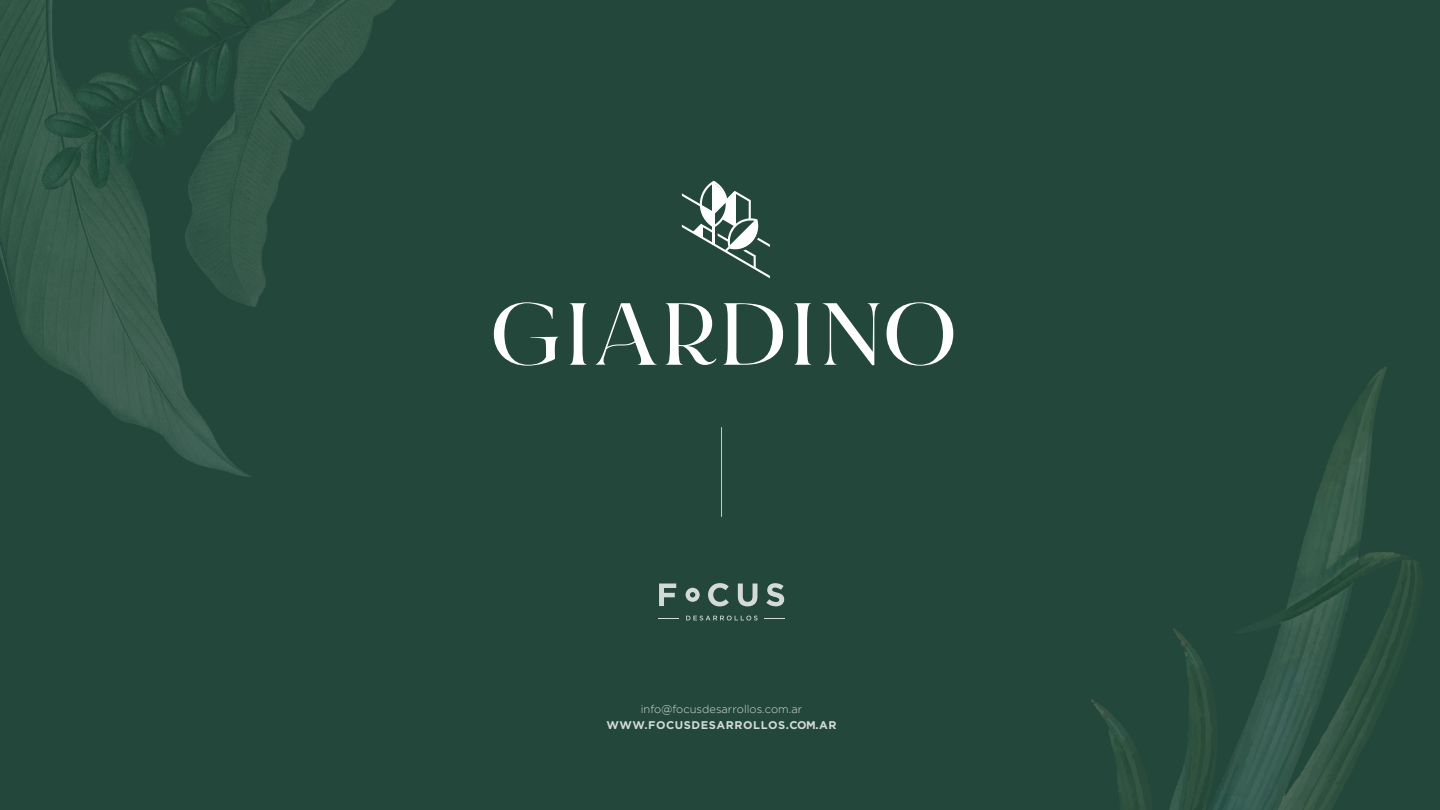
<style>
.page{position:relative;width:1440px;height:810px;background:#23473b}
.page>*{position:absolute;margin:0;border:0;box-sizing:border-box;transform-origin:0 0}
.t1{font:700 88.43px "Bon Vivant Serif";letter-spacing:.05em;color:#fff}
.t2{font:300 11.18px "Gotham";color:#fff}
.t3{font:700 11.18px "Gotham";letter-spacing:.05em;color:#fff}
</style>
<div class="page">
<hr style="left:721px;top:427px;width:1px;height:90px;background:#ccc">
<svg style="left:659px;top:584px;width:17px;height:22px"></svg>
<svg style="left:708px;top:583px;width:21px;height:23px"></svg>
<svg style="left:738px;top:584px;width:19px;height:22px"></svg>
<svg style="left:766px;top:583px;width:18px;height:23px"></svg>
<svg style="left:686px;top:588px;width:14px;height:14px"></svg>
<svg style="left:659px;top:618px;width:20px;height:1px"></svg>
<svg style="left:764px;top:618px;width:20px;height:1px"></svg>
<svg style="left:686px;top:616px;width:72px;height:5px"></svg>
<svg style="left:682px;top:181px;width:88px;height:97px"></svg>
<img style="left:1091px;top:367px;width:328px;height:443px">
<img style="left:0;top:0;width:395px;height:477px">
<h1 class="t1" style="left:492px;top:282px;width:466px">GIARDINO</h1>
<p class="t2" style="left:641px;top:703px;width:163px">info@focusdesarrollos.com.ar</p>
<p class="t3" style="left:607px;top:719px;width:231px">WWW.FOCUSDESARROLLOS.COM.AR</p>
</div>
